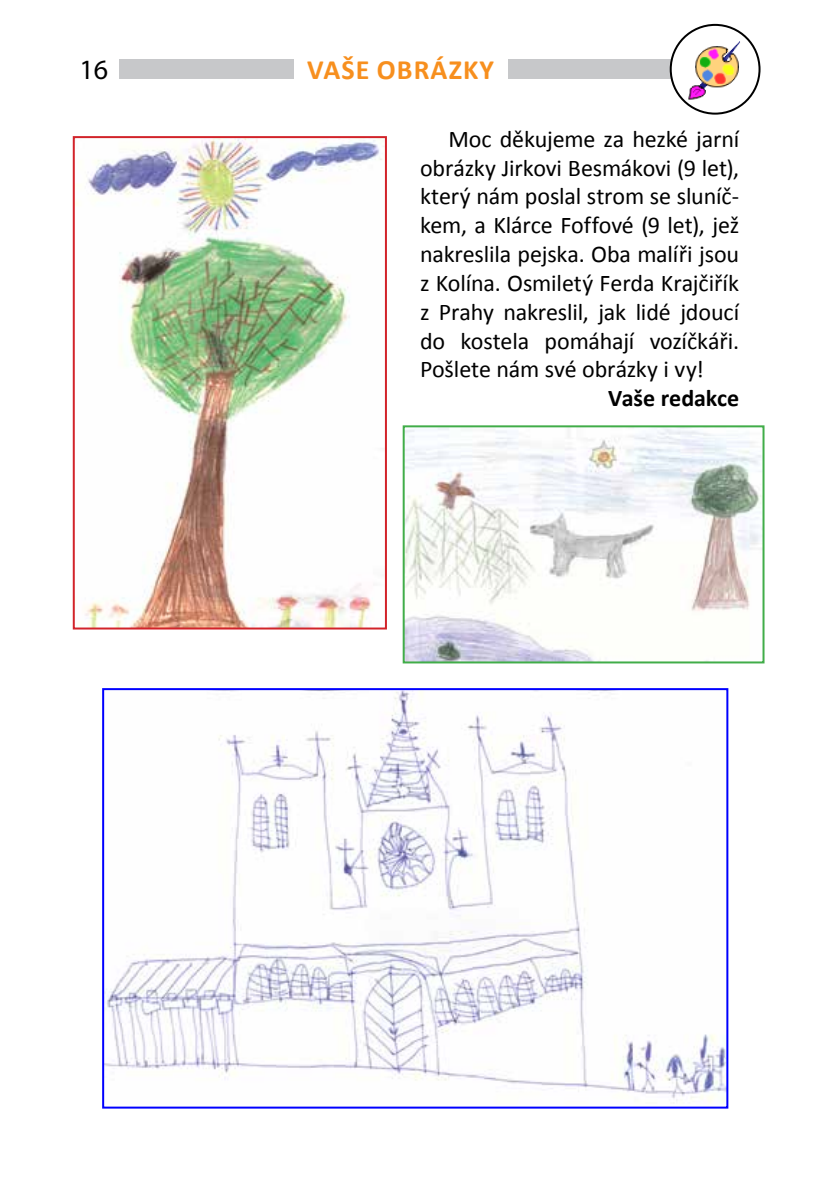
<style>
.page{position:relative;width:840px;height:1191px;background:#fff}
.page>*{position:absolute;margin:0;border:0;box-sizing:border-box;transform-origin:0 0}
.t1{font:700 28px "Calibri";letter-spacing:.04em;color:#f78f1e}
.t2{font:28px "Myriad Pro";color:#000}
.t3{font:24px/28.8px "Calibri";letter-spacing:-.005em;color:#000;text-align:justify}
.t4{font:700 24px "Calibri";color:#000}
</style>
<div class="page">
<div style="left:119px;top:59px;width:567px;height:20px;background:#c7c8ca"></div>
<div style="left:670px;top:25px;width:89px;height:89px;background:#fff;border-radius:50%"></div>
<div style="left:669px;top:24px;width:91px;height:91px;border:2px solid #000;border-radius:50%"></div>
<div style="left:293px;top:44px;width:214px;height:49px;background:#fff"></div>
<img style="left:688px;top:41px;width:57px;height:60px">
<img style="left:76px;top:139px;width:308px;height:487px">
<div style="left:73px;top:136px;width:314px;height:493px;border:2px solid #d2232a"></div>
<img style="left:405px;top:428px;width:356px;height:232px">
<div style="left:402px;top:425px;width:362px;height:238px;border:2px solid #41ad49"></div>
<img style="left:105px;top:691px;width:620px;height:412px">
<div style="left:102px;top:688px;width:626px;height:420px;border:2px solid #00f"></div>
<p class="t2" style="left:79px;top:53px;width:30px">16</p>
<p class="t1" style="left:307px;top:52px;width:188px">Vaše obrázky</p>
<p class="t3" style="left:420px;top:124px;width:320px;text-indent:28px">Moc děkujeme za hezké jarní obrázky Jirkovi Besmákovi (9 let), který nám poslal strom se sluníč&shy;kem, a Klárce Foffové (9 let), jež nakreslila pejska. Oba malíři jsou z Kolína. Osmiletý Ferda Krajčiřík z Prahy nakreslil, jak lidé jdoucí do kostela pomáhají vozíčkáři.<br>Pošlete nám své obrázky i vy!</p>
<p class="t4" style="left:607px;top:383px;width:132px">Vaše redakce</p>
</div>
